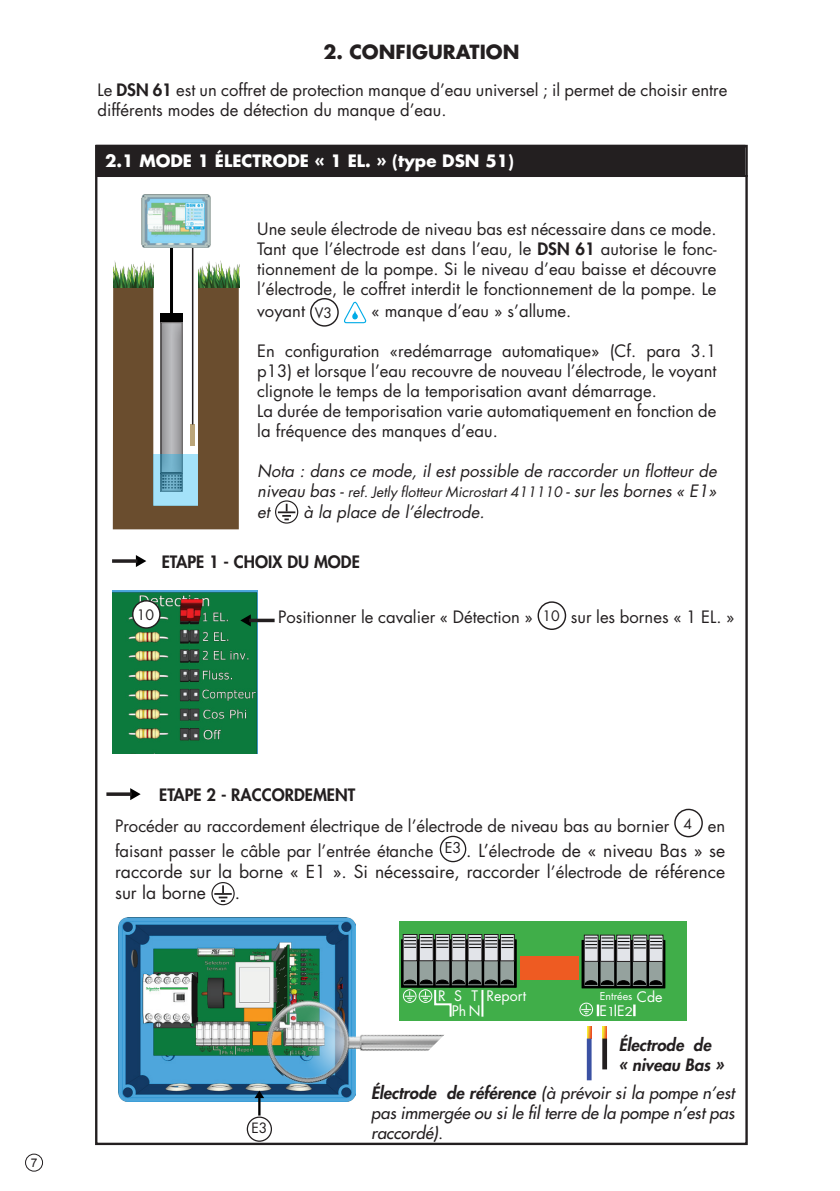
<style>
.page{position:relative;width:840px;height:1191px;background:#fff}
.page>*{position:absolute;margin:0;border:0;box-sizing:border-box;transform-origin:0 0}
.t1{font:700 19px "Futura Std";color:#231f20}
.t2{font:17.6px/21px "Futura Std";color:#231f20}
.t3{font:16.6px/20px "Futura Std";color:#231f20}
.t4{font:italic 500 16.6px/20px "Futura Std";color:#231f20;text-align:justify}
.t5{font:italic 16.6px "Futura Std";color:#231f20}
.t6{font:800 16.6px "Futura Std";color:#231f20}
.t7{font:700 16.6px "Futura Std";color:#fff}
.t8{font:italic 800 16.6px/20px "Futura Std";color:#231f20}
.t9{font:14.2px "Futura Std";color:#fff}
.t10{font:italic 14px "Futura Std";color:#231f20}
.t11{font:14px "Futura Std";color:#231f20}
.t12{font:13.8px "Futura Std";color:#231f20}
.t13{font:12px "Arial";color:#231f20}
.t14{font:10.6px "Futura Std";color:#fff}
.s1{font-weight:800}
.s2{font-size:14px}
.s3{font-size:16.6px}
.s4{font-size:17.6px}
.s5{font-size:11.8px}
.s6{font-weight:400;font-style:normal}
</style>
<div class="page">
<img style="left:118px;top:917px;width:237px;height:184px">
<div style="left:25px;top:1153px;width:18px;height:18px;border:1px solid #231f20;border-radius:50%"></div>
<div style="left:97px;top:146px;width:647px;height:29px;background:#231f20"></div>
<div style="left:96px;top:145px;width:649px;height:31px;border:2px solid #231f20"></div>
<img style="left:112px;top:590px;width:145px;height:164px">
<svg style="left:537px;top:601px;width:29px;height:29px"></svg>
<svg style="left:131px;top:599px;width:30px;height:30px"></svg>
<svg style="left:587px;top:1026px;width:4px;height:12px"></svg>
<div style="left:586px;top:1038px;width:5px;height:42px;background:#3b51a3"></div>
<svg style="left:602px;top:1026px;width:4px;height:12px"></svg>
<svg style="left:602px;top:1038px;width:4px;height:31px"></svg>
<svg style="left:674px;top:808px;width:29px;height:30px"></svg>
<div style="left:439px;top:835px;width:27px;height:27px;border:1px solid #231f20;border-radius:50%"></div>
<svg style="left:212px;top:882px;width:22px;height:22px"></svg>
<div style="left:211px;top:882px;width:23px;height:23px;border:1px solid #231f20;border-radius:50%"></div>
<svg style="left:214px;top:885px;width:18px;height:17px"></svg>
<svg style="left:112px;top:287px;width:127px;height:243px;background:#836d56"></svg>
<div style="left:190px;top:424px;width:5px;height:22px;background:#bba579"></div>
<hr style="left:192px;top:247px;width:1px;height:177px;background:#231f20">
<div style="left:160px;top:313px;width:23px;height:8px;background:#000"></div>
<hr style="left:170px;top:247px;width:3px;height:66px;background:#000">
<svg style="left:153px;top:454px;width:45px;height:51px;background:#87c5dc"></svg>
<img style="left:113px;top:261px;width:40px;height:27px">
<img style="left:198px;top:260px;width:41px;height:28px">
<img style="left:141px;top:195px;width:69px;height:52px">
<svg style="left:310px;top:298px;width:56px;height:29px"></svg>
<svg style="left:275px;top:501px;width:22px;height:22px"></svg>
<div style="left:275px;top:500px;width:23px;height:23px;border:1px solid #231f20;border-radius:50%"></div>
<svg style="left:278px;top:504px;width:17px;height:16px"></svg>
<svg style="left:136px;top:555px;width:10px;height:12px"></svg>
<svg style="left:112px;top:559px;width:25px;height:4px"></svg>
<svg style="left:240px;top:614px;width:11px;height:12px"></svg>
<svg style="left:249px;top:618px;width:25px;height:4px"></svg>
<svg style="left:130px;top:788px;width:11px;height:12px"></svg>
<svg style="left:106px;top:792px;width:26px;height:4px"></svg>
<hr style="left:96px;top:175px;width:651px;height:2px;background:#231f20">
<svg style="left:247px;top:1117px;width:24px;height:24px"></svg>
<div style="left:246px;top:1116px;width:26px;height:25px;border:1px solid #231f20;border-radius:50%"></div>
<img style="left:249px;top:939px;width:196px;height:197px">
<div style="left:399px;top:921px;width:287px;height:99px;background:#40ae49"></div>
<div style="left:581px;top:940px;width:83px;height:48px;background:#95a29e;border:3px solid #000"></div>
<hr style="left:581px;top:940px;width:3px;height:47px;background:#000">
<hr style="left:597px;top:940px;width:3px;height:47px;background:#000">
<hr style="left:613px;top:940px;width:3px;height:47px;background:#000">
<hr style="left:630px;top:940px;width:2px;height:47px;background:#000">
<hr style="left:646px;top:940px;width:2px;height:47px;background:#000">
<hr style="left:662px;top:940px;width:2px;height:47px;background:#000">
<div style="left:648px;top:935px;width:14px;height:26px;background:#e2e4e9"></div>
<div style="left:648px;top:934px;width:15px;height:27px;border:1px solid #231f20"></div>
<svg style="left:632px;top:935px;width:14px;height:26px"></svg>
<div style="left:616px;top:935px;width:14px;height:26px;background:#e2e4e9"></div>
<div style="left:616px;top:934px;width:14px;height:27px;border:1px solid #231f20"></div>
<div style="left:600px;top:935px;width:14px;height:26px;background:#e2e4e9"></div>
<div style="left:600px;top:934px;width:14px;height:27px;border:1px solid #231f20"></div>
<div style="left:584px;top:935px;width:13px;height:26px;background:#e2e4e9"></div>
<div style="left:583px;top:934px;width:15px;height:27px;border:1px solid #231f20"></div>
<svg style="left:584px;top:980px;width:78px;height:5px"></svg>
<svg style="left:585px;top:937px;width:76px;height:11px"></svg>
<div style="left:579px;top:1002px;width:13px;height:14px;border:1px solid #fff;border-radius:50%"></div>
<svg style="left:633px;top:1004px;width:2px;height:12px"></svg>
<svg style="left:581px;top:1004px;width:18px;height:12px"></svg>
<svg style="left:614px;top:1004px;width:1px;height:12px"></svg>
<div style="left:519px;top:956px;width:59px;height:23px;background:#ee5b22"></div>
<div style="left:401px;top:939px;width:115px;height:48px;background:#95a29e;border:3px solid #000"></div>
<hr style="left:417px;top:940px;width:2px;height:47px;background:#000">
<hr style="left:433px;top:940px;width:2px;height:47px;background:#000">
<hr style="left:449px;top:940px;width:2px;height:47px;background:#000">
<hr style="left:465px;top:940px;width:3px;height:47px;background:#000">
<hr style="left:481px;top:940px;width:3px;height:47px;background:#000">
<hr style="left:497px;top:940px;width:3px;height:47px;background:#000">
<hr style="left:513px;top:940px;width:3px;height:47px;background:#000">
<div style="left:500px;top:934px;width:14px;height:26px;background:#e2e4e9"></div>
<div style="left:500px;top:934px;width:14px;height:27px;border:1px solid #231f20"></div>
<div style="left:484px;top:934px;width:14px;height:26px;background:#e2e4e9"></div>
<div style="left:483px;top:934px;width:15px;height:27px;border:1px solid #231f20"></div>
<div style="left:468px;top:934px;width:13px;height:26px;background:#e2e4e9"></div>
<div style="left:467px;top:934px;width:15px;height:27px;border:1px solid #231f20"></div>
<div style="left:451px;top:934px;width:14px;height:26px;background:#e2e4e9"></div>
<div style="left:451px;top:934px;width:14px;height:27px;border:1px solid #231f20"></div>
<div style="left:435px;top:934px;width:14px;height:26px;background:#e2e4e9"></div>
<div style="left:435px;top:934px;width:14px;height:27px;border:1px solid #231f20"></div>
<div style="left:419px;top:934px;width:14px;height:26px;background:#e2e4e9"></div>
<div style="left:419px;top:934px;width:14px;height:27px;border:1px solid #231f20"></div>
<div style="left:403px;top:934px;width:14px;height:26px;background:#e2e4e9"></div>
<div style="left:402px;top:934px;width:15px;height:27px;border:1px solid #231f20"></div>
<svg style="left:404px;top:937px;width:109px;height:11px"></svg>
<svg style="left:403px;top:979px;width:110px;height:38px"></svg>
<hr style="left:481px;top:990px;width:2px;height:26px;background:#fff">
<p class="t1" style="left:323px;top:39px;width:197px">2. CONFIGURATION</p>
<p class="t3" style="left:97px;top:80px;width:631px">Le <span class="s1">DSN 61</span> est un coffret de protection manque d’eau universel ; il permet de choisir entre différents modes de détection du manque d’eau.</p>
<p class="t7" style="left:105px;top:150px;width:410px">2.1 MODE 1 ÉLECTRODE « 1 EL. » (type DSN 51)</p>
<p class="t3" style="left:257px;top:219px;width:460px;text-align:justify">Une seule électrode de niveau bas est nécessaire dans ce mode.<br>Tant que l’électrode est dans l’eau, le <span class="s1">DSN 61</span> autorise le fonc&shy;tionnement de la pompe. Si le niveau d’eau baisse et découvre l’électrode, le coffret interdit le fonctionnement de la pompe. Le</p>
<p class="t3" style="left:257px;top:301px;width:76px">voyant <span class="s2">V3</span></p>
<p class="t3" style="left:371px;top:301px;width:201px">« manque d’eau » s’allume.</p>
<p class="t3" style="left:257px;top:341px;width:460px">En configuration «redémarrage automatique» (Cf. para 3.1 p13) et lorsque l’eau recouvre de nouveau l’électrode, le voyant clignote le temps de la temporisation avant démarrage.<br>La durée de temporisation varie automatiquement en fonction de la fréquence des manques d’eau.</p>
<p class="t5" style="left:257px;top:460px;width:460px">Nota : dans ce mode, il est possible de raccorder un flotteur de</p>
<p class="t10" style="left:257px;top:483px;width:460px"><span class="s3">niveau bas -</span> ref. Jetly flotteur Microstart 411110 <span class="s3">- sur les bornes « E1»</span></p>
<p class="t5" style="left:257px;top:501px;width:14px">et</p>
<p class="t5" style="left:303px;top:501px;width:182px">à la place de l’électrode.</p>
<p class="t6" style="left:162px;top:551px;width:199px">ETAPE 1 - CHOIX DU MODE</p>
<p class="t11" style="left:137px;top:606px;width:19px">10</p>
<p class="t3" style="left:278px;top:607px;width:457px">Positionner le cavalier « Détection » <span class="s2">10</span> sur les bornes « 1 EL. »</p>
<p class="t13" style="left:31px;top:1155px;width:8px">7</p>
<p class="t6" style="left:159px;top:784px;width:197px">ETAPE 2 - RACCORDEMENT</p>
<p class="t3" style="left:115px;top:814px;width:611px;line-height:24.6px">Procéder au raccordement électrique de l’électrode de niveau bas au bornier <sup>4</sup> en faisant passer le câble par l’entrée étanche <sup>E3</sup> <span class="s4">. L’</span>électrode <span class="s4">de « niveau Bas » se</span></p>
<p class="t2" style="left:115px;top:861px;width:611px">raccorde sur la borne « E1 ». Si nécessaire, raccorder l<span class="s3">’électrode</span> de référence sur la borne</p>
<p class="t2" style="left:234px;top:882px;width:7px">.</p>
<p class="t12" style="left:251px;top:1119px;width:17px">E3</p>
<p class="t9" style="left:636px;top:987px;width:27px">Cde</p>
<p class="t9" style="left:438px;top:986px;width:41px">RST</p>
<p class="t14" style="left:599px;top:989px;width:34px">Entrées</p>
<p class="t9" style="left:451px;top:1002px;width:30px">PhN</p>
<p class="t9" style="left:486px;top:986px;width:41px">Report</p>
<p class="t9" style="left:599px;top:1002px;width:35px">E<span class="s5">1</span>E<span class="s5">2</span></p>
<p class="t8" style="left:618px;top:1035px;width:106px">Électrode de « niveau Bas »</p>
<p class="t4" style="left:371px;top:1083px;width:364px"><span class="s1">Électrode de référence</span> (à prévoir si la pompe n’est pas immergée ou si le fil terre de la pompe n’est pas raccordé)<span class="s6">.</span></p>
</div>
